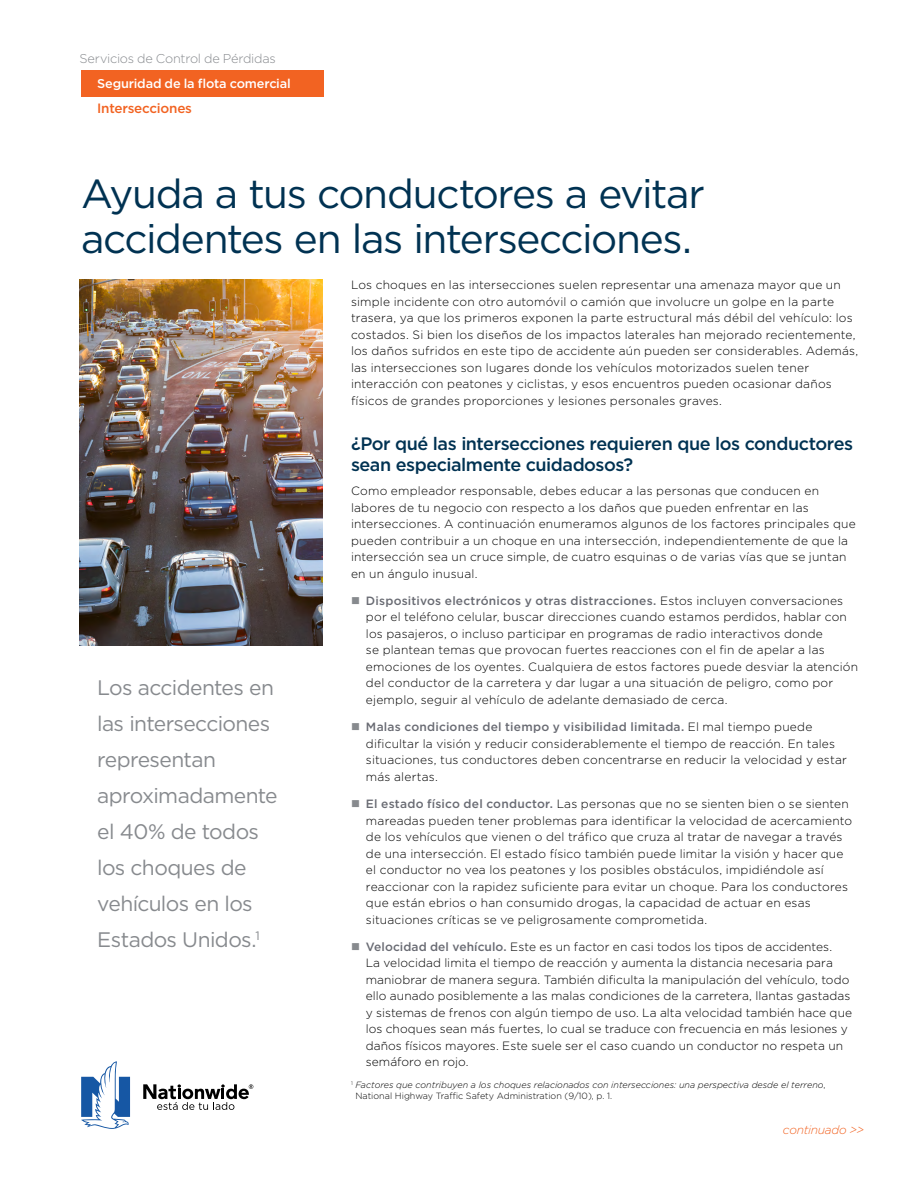
<style>
.page{position:relative;width:918px;height:1188px;background:#fff}
.page>*{position:absolute;margin:0;border:0;box-sizing:border-box;transform-origin:0 0}
.t1{font:40.5px/45px "Gotham";letter-spacing:-.035em;color:#003252}
.t2{font:21px/36px "Gotham";letter-spacing:-.03em;color:#878a8e}
.Subhead{font:500 18px/21px "Gotham";letter-spacing:-.025em;color:#003252}
.t3{font:500 13.5px "Gotham";letter-spacing:-.02em;color:#f26322}
.t4{font:300 12.75px "Gotham";letter-spacing:-.02em;color:#878a8e}
.t5{font:500 12.75px "Gotham";letter-spacing:-.015em;color:#fff}
.Body_Text{font:300 12px/16.5px "Gotham";letter-spacing:.015em;color:#000}
.t6{font:italic 300 12px "Gotham";letter-spacing:-.02em;color:#f26322}
.footnote{font:italic 300 9px/10.8px "Gotham";color:#000}
.s1{color:#878a8e}
.s2{font-weight:500;color:#696b73}
.s3{font-style:normal}
</style>
<div class="page">
<div style="left:81px;top:70px;width:243px;height:27px;background:#f26322"></div>
<svg style="left:81px;top:1061px;width:49px;height:68px"></svg>
<svg style="left:143px;top:1084px;width:110px;height:26px"></svg>
<img style="left:80px;top:280px;width:243px;height:365px">
<p class="t4" style="left:80px;top:50px;width:198px">Servicios de Control de Pérdidas</p>
<p class="t5" style="left:97px;top:75px;width:195px">Seguridad de la flota comercial</p>
<p class="t3" style="left:97px;top:99px;width:96px">Intersecciones</p>
<h1 class="t1" style="left:81px;top:170px;width:625px">Ayuda a tus conductores a evitar accidentes en las intersecciones.</h1>
<p class="Body_Text" style="left:351px;top:276px;width:509px">Los choques en las intersecciones suelen representar una amenaza mayor que un simple incidente con otro automóvil o camión que involucre un golpe en la parte trasera, ya que los primeros exponen la parte estructural más débil del vehículo: los costados. Si bien los diseños de los impactos laterales han mejorado recientemente, los daños sufridos en este tipo de accidente aún pueden ser considerables. Además, las intersecciones son lugares donde los vehículos motorizados suelen tener interacción con peatones y ciclistas, y esos encuentros pueden ocasionar daños físicos de grandes proporciones y lesiones personales graves.</p>
<p class="Subhead" style="left:351px;top:433px;width:504px">¿Por qué las intersecciones requieren que los conductores sean especialmente cuidadosos?</p>
<p class="Body_Text" style="left:351px;top:482px;width:506px">Como empleador responsable, debes educar a las personas que conducen en labores de tu negocio con respecto a los daños que pueden enfrentar en las intersecciones. A continuación enumeramos algunos de los factores principales que pueden contribuir a un choque en una intersección, independientemente de que la intersección sea un cruce simple, de cuatro esquinas o de varias vías que se juntan en un ángulo inusual.</p>
<p class="Body_Text" style="left:366px;top:592px;width:494px;text-indent:-15px"><span class="s1">■</span> <span class="s2">Dispositivos electrónicos y otras distracciones.</span> Estos incluyen conversaciones por el teléfono celular, buscar direcciones cuando estamos perdidos, hablar con los pasajeros, o incluso participar en programas de radio interactivos donde<br>se plantean temas que provocan fuertes reacciones con el fin de apelar a las emociones de los oyentes. Cualquiera de estos factores puede desviar la atención del conductor de la carretera y dar lugar a una situación de peligro, como por ejemplo, seguir al vehículo de adelante demasiado de cerca.</p>
<p class="Body_Text" style="left:366px;top:718px;width:482px;text-indent:-15px"><span class="s1">■</span> <span class="s2">Malas condiciones del tiempo y visibilidad limitada.</span> El mal tiempo puede dificultar la visión y reducir considerablemente el tiempo de reacción. En tales situaciones, tus conductores deben concentrarse en reducir la velocidad y estar más alertas.</p>
<p class="Body_Text" style="left:366px;top:795px;width:488px;text-indent:-15px"><span class="s1">■</span> <span class="s2">El estado físico del conductor.</span> Las personas que no se sienten bien o se sienten mareadas pueden tener problemas para identificar la velocidad de acercamiento de los vehículos que vienen o del tráfico que cruza al tratar de navegar a través de una intersección. El estado físico también puede limitar la visión y hacer que el conductor no vea los peatones y los posibles obstáculos, impidiéndole así reaccionar con la rapidez suficiente para evitar un choque. Para los conductores que están ebrios o han consumido drogas, la capacidad de actuar en esas situaciones críticas se ve peligrosamente comprometida.</p>
<p class="Body_Text" style="left:366px;top:938px;width:488px;text-indent:-15px"><span class="s1">■</span> <span class="s2">Velocidad del vehículo.</span> Este es un factor en casi todos los tipos de accidentes.<br>La velocidad limita el tiempo de reacción y aumenta la distancia necesaria para maniobrar de manera segura. También dificulta la manipulación del vehículo, todo ello aunado posiblemente a las malas condiciones de la carretera, llantas gastadas y sistemas de frenos con algún tiempo de uso. La alta velocidad también hace que los choques sean más fuertes, lo cual se traduce con frecuencia en más lesiones y daños físicos mayores. Este suele ser el caso cuando un conductor no respeta un semáforo en rojo.</p>
<p class="footnote" style="left:355px;top:1079px;width:472px;text-indent:-4px"><sup>1</sup> Factores que contribuyen a los choques relacionados con intersecciones: una perspectiva desde el terreno<span class="s3">,<br>National Highway Traffic Safety Administration (9/10), p. 1.</span></p>
<h2 class="t2" style="left:97px;top:669px;width:182px">Los accidentes en las intersecciones representan aproximadamente el 40% de todos los choques de vehículos en los<br>Estados Unidos.<sup>1</sup></h2>
<p class="t6" style="left:783px;top:1122px;width:83px">continuado &gt;&gt;</p>
</div>
